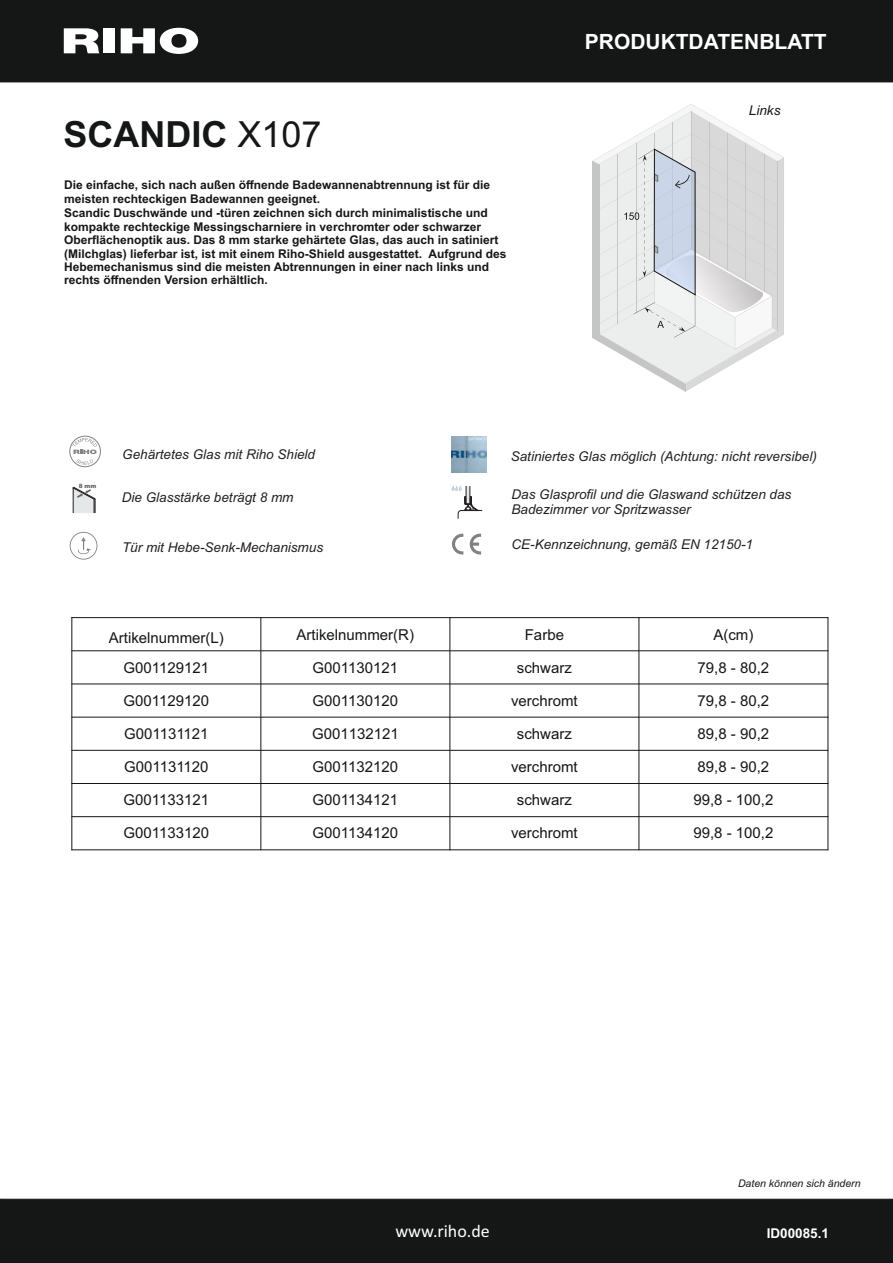
<style>
.page{position:relative;width:893px;height:1263px;background:#fff}
.page>*{position:absolute;margin:0;border:0;box-sizing:border-box;transform-origin:0 0}
.t1{font:700 36px "Arial";color:#151616}
.t2{font:700 21px "Arial";color:#fff}
.t3{font:18px "Calibri";color:#fff}
.t4{font:15px "Arial";color:#151616}
.t5{font:italic 13.5px/15.1px "Arial";color:#231f20}
.t6{font:700 13.5px "Arial";color:#fff}
.t7{font:italic 13.5px "Arial";color:#151616}
.t8{font:700 12px/13.4px "Arial";color:#151616}
.t9{font:italic 10.5px "Arial";color:#151616}
.t10{font:900 5.85px "Arial";color:#636466}
.s1{font-weight:400}
</style>
<div class="page">
<div style="left:0;top:0;width:893px;height:83px;background:#151616"></div>
<div style="left:103px;top:28px;width:12px;height:25px;background:#fff"></div>
<svg style="left:121px;top:28px;width:77px;height:26px"></svg>
<svg style="left:64px;top:28px;width:35px;height:25px"></svg>
<div style="left:0;top:1198px;width:893px;height:65px;background:#151616"></div>
<hr style="left:71px;top:617px;width:1px;height:233px;background:#151616">
<hr style="left:260px;top:617px;width:1px;height:233px;background:#151616">
<hr style="left:449px;top:617px;width:1px;height:233px;background:#151616">
<hr style="left:638px;top:617px;width:1px;height:233px;background:#151616">
<hr style="left:827px;top:617px;width:1px;height:233px;background:#151616">
<hr style="left:71px;top:849px;width:757px;height:1px;background:#151616">
<hr style="left:71px;top:816px;width:757px;height:1px;background:#151616">
<hr style="left:71px;top:783px;width:757px;height:1px;background:#151616">
<hr style="left:71px;top:750px;width:757px;height:1px;background:#151616">
<hr style="left:71px;top:717px;width:757px;height:1px;background:#151616">
<hr style="left:71px;top:683px;width:757px;height:1px;background:#151616">
<hr style="left:71px;top:650px;width:757px;height:1px;background:#151616">
<hr style="left:71px;top:617px;width:757px;height:1px;background:#151616">
<hr style="left:784px;top:158px;width:1px;height:176px;background:#c5c5c5">
<svg style="left:593px;top:104px;width:191px;height:288px"></svg>
<svg style="left:469px;top:534px;width:12px;height:20px"></svg>
<svg style="left:452px;top:534px;width:11px;height:20px"></svg>
<img style="left:451px;top:436px;width:36px;height:36px">
<svg style="left:452px;top:485px;width:31px;height:34px"></svg>
<div style="left:70px;top:436px;width:31px;height:31px;border:1px solid #808285;border-radius:50%"></div>
<svg style="left:72px;top:438px;width:25px;height:27px"></svg>
<svg style="left:73px;top:487px;width:22px;height:26px"></svg>
<svg style="left:70px;top:532px;width:27px;height:28px"></svg>
<h2 class="t2" style="left:585px;top:34px;width:243px">PRODUKTDATENBLATT</h2>
<h1 class="t1" style="left:64px;top:121px;width:260px">SCANDIC <span class="s1">X107</span></h1>
<p class="t8" style="left:64px;top:179px;width:427px">Die einfache, sich nach außen öffnende Badewannenabtrennung ist für die meisten rechteckigen Badewannen geeignet.</p>
<p class="t8" style="left:64px;top:208px;width:444px">Scandic Duschwände und -türen zeichnen sich durch minimalistische und kompakte rechteckige Messingscharniere in verchromter oder schwarzer Oberflächenoptik aus. Das 8 mm starke gehärtete Glas, das auch in satiniert (Milchglas) lieferbar ist, ist mit einem Riho-Shield ausgestattet. Aufgrund des Hebemechanismus sind die meisten Abtrennungen in einer nach links und rechts öffnenden Version erhältlich.</p>
<p class="t7" style="left:749px;top:105px;width:33px">Links</p>
<p class="t10" style="left:79px;top:484px;width:19px">8 mm</p>
<p class="t5" style="left:122px;top:448px;width:194px">Gehärtetes Glas mit Riho Shield</p>
<p class="t5" style="left:122px;top:491px;width:173px">Die Glasstärke beträgt 8 mm</p>
<p class="t5" style="left:122px;top:541px;width:203px">Tür mit Hebe-Senk-Mechanismus</p>
<p class="t5" style="left:511px;top:450px;width:308px">Satiniertes Glas möglich (Achtung: nicht reversibel)</p>
<p class="t5" style="left:511px;top:488px;width:281px">Das Glasprofil und die Glaswand schützen das<br>Badezimmer vor Spritzwasser</p>
<p class="t5" style="left:511px;top:538px;width:243px">CE-Kennzeichnung, gemäß EN 12150-1</p>
<p class="t4" style="left:109px;top:632px;width:117px">Artikelnummer(L)</p>
<p class="t4" style="left:297px;top:629px;width:119px">Artikelnummer(R)</p>
<p class="t4" style="left:525px;top:629px;width:41px">Farbe</p>
<p class="t4" style="left:713px;top:629px;width:41px">A(cm)</p>
<p class="t4" style="left:124px;top:662px;width:87px">G001129121</p>
<p class="t4" style="left:313px;top:662px;width:87px">G001130121</p>
<p class="t4" style="left:517px;top:662px;width:57px">schwarz</p>
<p class="t4" style="left:698px;top:662px;width:73px">79,8 - 80,2</p>
<p class="t4" style="left:124px;top:695px;width:87px">G001129120</p>
<p class="t4" style="left:313px;top:695px;width:87px">G001130120</p>
<p class="t4" style="left:511px;top:695px;width:68px">verchromt</p>
<p class="t4" style="left:698px;top:695px;width:73px">79,8 - 80,2</p>
<p class="t4" style="left:124px;top:728px;width:86px">G001131121</p>
<p class="t4" style="left:312px;top:728px;width:88px">G001132121</p>
<p class="t4" style="left:517px;top:728px;width:57px">schwarz</p>
<p class="t4" style="left:698px;top:728px;width:73px">89,8 - 90,2</p>
<p class="t4" style="left:124px;top:761px;width:86px">G001131120</p>
<p class="t4" style="left:313px;top:761px;width:87px">G001132120</p>
<p class="t4" style="left:511px;top:761px;width:68px">verchromt</p>
<p class="t4" style="left:698px;top:761px;width:73px">89,8 - 90,2</p>
<p class="t4" style="left:124px;top:794px;width:87px">G001133121</p>
<p class="t4" style="left:313px;top:794px;width:87px">G001134121</p>
<p class="t4" style="left:517px;top:794px;width:57px">schwarz</p>
<p class="t4" style="left:693px;top:794px;width:82px">99,8 - 100,2</p>
<p class="t4" style="left:124px;top:827px;width:87px">G001133120</p>
<p class="t4" style="left:313px;top:827px;width:87px">G001134120</p>
<p class="t4" style="left:511px;top:827px;width:68px">verchromt</p>
<p class="t4" style="left:693px;top:827px;width:82px">99,8 - 100,2</p>
<h3 class="t3" style="left:395px;top:1224px;width:96px">www.riho.de</h3>
<p class="t9" style="left:738px;top:1180px;width:124px">Daten können sich ändern</p>
<p class="t6" style="left:767px;top:1228px;width:64px">ID00085.1</p>
</div>
